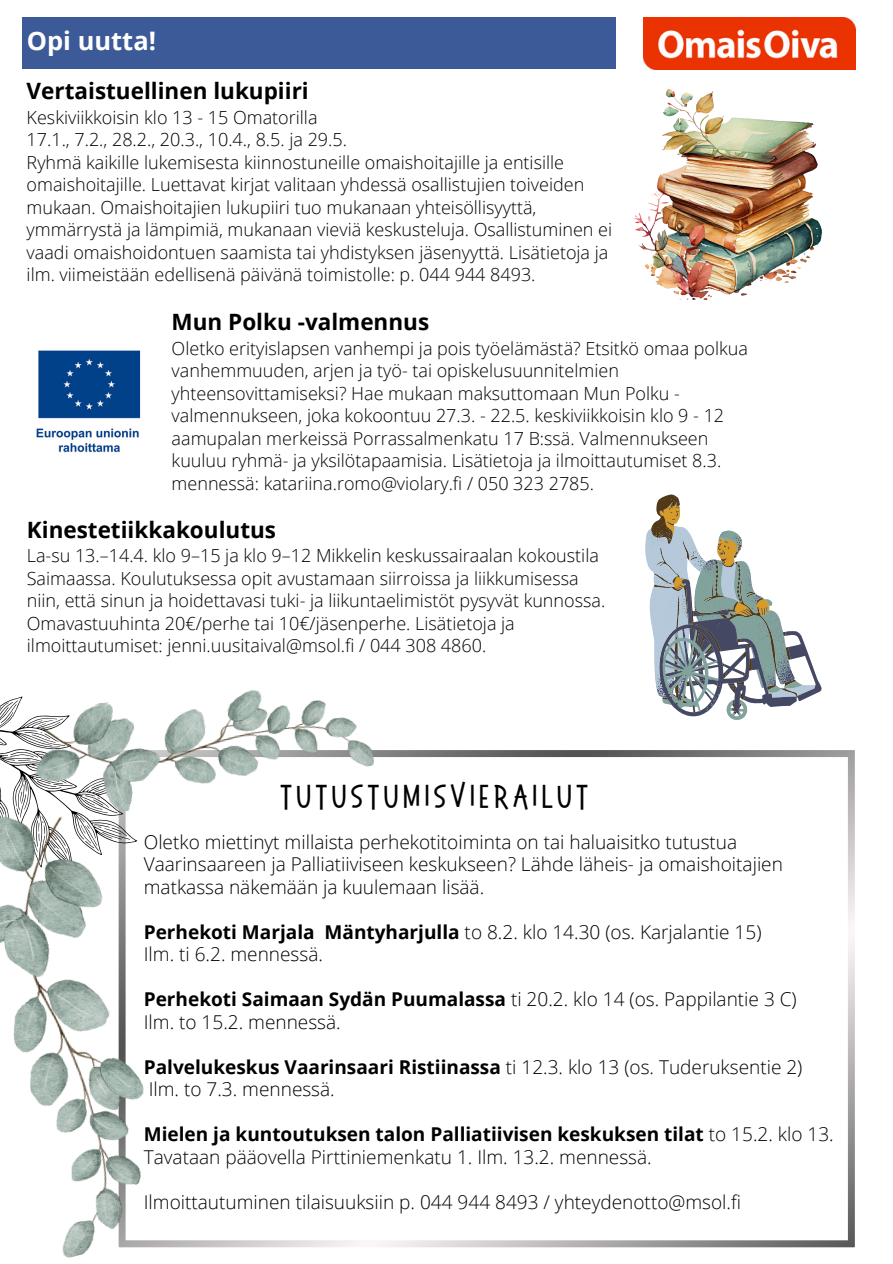
<style>
.page{position:relative;width:893px;height:1264px;background:#fff}
.page>*{position:absolute;margin:0;border:0;box-sizing:border-box;transform-origin:0 0}
.t1{font:40.5px "Sweet Salty";letter-spacing:.11em;color:#000}
.t2{font:700 25.5px "Open Sans";color:#fff}
.t3{font:700 22.5px "Open Sans";color:#000}
.t4{font:300 19.05px/22.5px "Open Sans";color:#000}
.t5{font:700 19.05px "Open Sans";color:#000}
.t6{font:300 18px/22.5px "Open Sans";color:#000}
.s1{font-weight:700}
.s2{font-weight:300}
</style>
<div class="page">
<img style="left:643px;top:17px;width:212px;height:52px">
<div style="left:22px;top:17px;width:593px;height:52px;background:#3d5a98"></div>
<img style="left:633px;top:89px;width:188px;height:211px">
<svg style="left:188px;top:750px;width:666px;height:497px"></svg>
<svg style="left:0;top:696px;width:27px;height:99px"></svg>
<img style="left:27px;top:690px;width:349px;height:132px">
<img style="left:0;top:795px;width:188px;height:463px">
<img style="left:36px;top:350px;width:105px;height:103px">
<svg style="left:645px;top:494px;width:176px;height:226px"></svg>
<p class="t2" style="left:27px;top:23px;width:131px">Opi uutta!</p>
<p class="t3" style="left:27px;top:75px;width:283px">Vertaistuellinen lukupiiri</p>
<p class="t6" style="left:27px;top:106px;width:292px">Keskiviikkoisin klo 13 - 15 Omatorilla</p>
<p class="t6" style="left:27px;top:128px;width:322px">17.1., 7.2., 28.2., 20.3., 10.4., 8.5. ja 29.5.</p>
<p class="t6" style="left:27px;top:151px;width:587px">Ryhmä kaikille lukemisesta kiinnostuneille omaishoitajille ja entisille omaishoitajille. Luettavat kirjat valitaan yhdessä osallistujien toiveiden mukaan. Omaishoitajien lukupiiri tuo mukanaan yhteisöllisyyttä, ymmärrystä ja lämpimiä, mukanaan vieviä keskusteluja. Osallistuminen ei vaadi omaishoidontuen saamista tai yhdistyksen jäsenyyttä. Lisätietoja ja ilm. viimeistään edellisenä päivänä toimistolle: p. 044 944 8493.</p>
<p class="t3" style="left:172px;top:306px;width:259px">Mun Polku -valmennus</p>
<p class="t6" style="left:172px;top:337px;width:578px">Oletko erityislapsen vanhempi ja pois työelämästä? Etsitkö omaa polkua vanhemmuuden, arjen ja työ- tai opiskelusuunnitelmien yhteensovittamiseksi? Hae mukaan maksuttomaan Mun Polku - valmennukseen, joka kokoontuu 27.3. - 22.5. keskiviikkoisin klo 9 - 12 aamupalan merkeissä Porrassalmenkatu 17 B:ssä. Valmennukseen kuuluu ryhmä- ja yksilötapaamisia. Lisätietoja ja ilmoittautumiset 8.3. mennessä: katariina.romo@violary.fi / 050 323 2785.</p>
<p class="t3" style="left:27px;top:513px;width:251px">Kinestetiikkakoulutus</p>
<p class="t6" style="left:27px;top:544px;width:580px">La-su 13.–14.4. klo 9–15 ja klo 9–12 Mikkelin keskussairaalan kokoustila Saimaassa. Koulutuksessa opit avustamaan siirroissa ja liikkumisessa niin, että sinun ja hoidettavasi tuki- ja liikuntaelimistöt pysyvät kunnossa.<br>Omavastuuhinta 20€/perhe tai 10€/jäsenperhe. Lisätietoja ja ilmoittautumiset: jenni.uusitaival@msol.fi / 044 308 4860.</p>
<p class="t1" style="left:280px;top:777px;width:309px">Tutustumisvierailut</p>
<p class="t4" style="left:144px;top:830px;width:640px">Oletko miettinyt millaista perhekotitoiminta on tai haluaisitko tutustua<br>Vaarinsaareen ja Palliatiiviseen keskukseen? Lähde läheis- ja omaishoitajien matkassa näkemään ja kuulemaan lisää.</p>
<p class="t4" style="left:144px;top:920px;width:619px"><span class="s1">Perhekoti Marjala Mäntyharjulla</span> to 8.2. klo 14.30 (os. Karjalantie 15)</p>
<p class="t4" style="left:144px;top:942px;width:181px">Ilm. ti 6.2. mennessä.</p>
<p class="t5" style="left:144px;top:986px;width:654px">Perhekoti Saimaan Sydän Puumalassa <span class="s2">ti 20.2. klo 14 (os. Pappilantie 3 C)</span></p>
<p class="t4" style="left:144px;top:1010px;width:198px">Ilm. to 15.2. mennessä.</p>
<p class="t5" style="left:144px;top:1053px;width:660px">Palvelukeskus Vaarinsaari Ristiinassa <span class="s2">ti 12.3. klo 13 (os. Tuderuksentie 2)</span></p>
<p class="t4" style="left:149px;top:1077px;width:187px">Ilm. to 7.3. mennessä.</p>
<p class="t4" style="left:144px;top:1122px;width:691px"><span class="s1">Mielen ja kuntoutuksen talon Palliatiivisen keskuksen tilat</span> to 15.2. klo 13.<br>Tavataan pääovella Pirttiniemenkatu 1. Ilm. 13.2. mennessä.</p>
<p class="t4" style="left:144px;top:1190px;width:598px">Ilmoittautuminen tilaisuuksiin p. 044 944 8493 / yhteydenotto@msol.fi</p>
</div>
